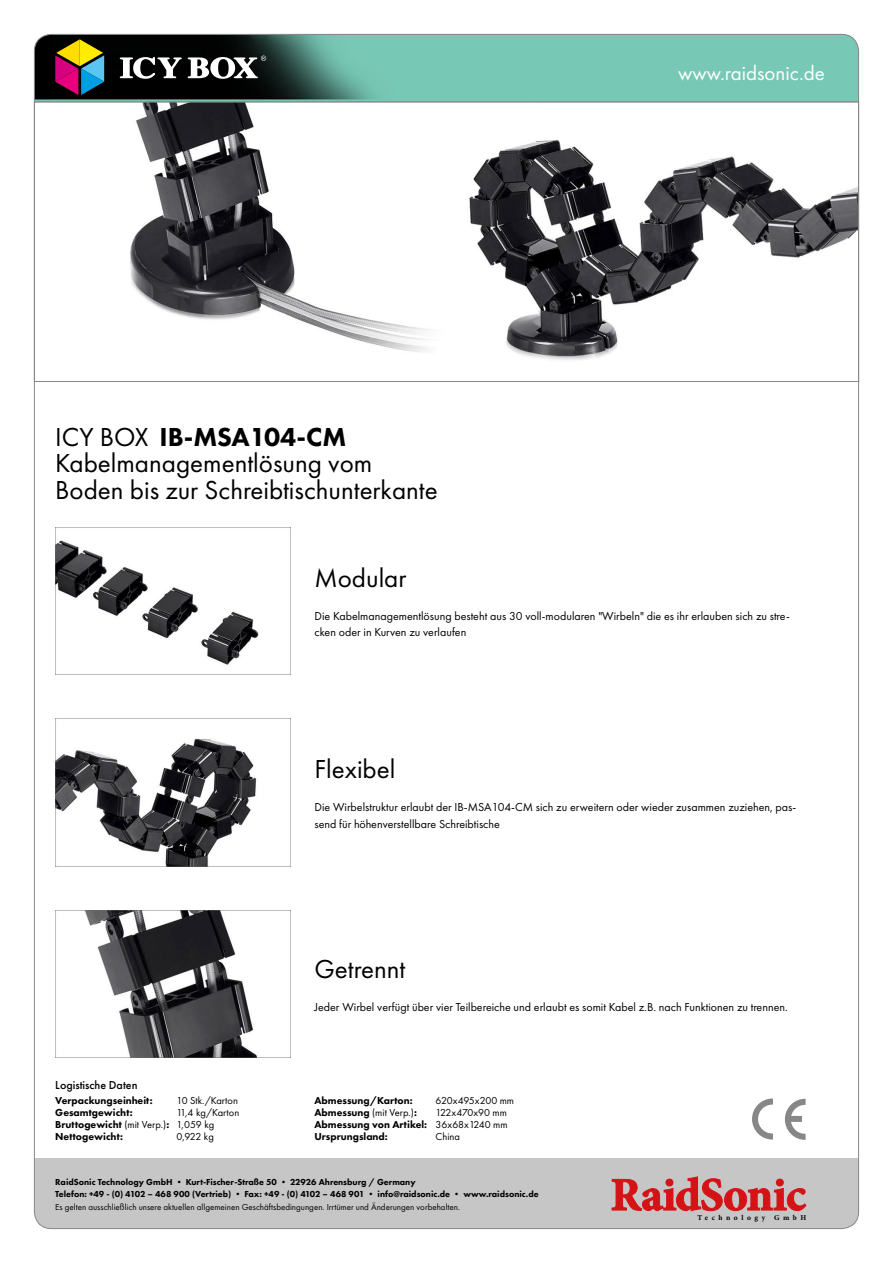
<style>
.page{position:relative;width:893px;height:1263px;background:#fff}
.page>*{position:absolute;margin:0;border:0;box-sizing:border-box;transform-origin:0 0}
.t1{font:27px/27px "Futura PT";color:#000}
.t2{font:800 27px "Futura PT";color:#000}
.t3{font:21px "Futura PT";color:#fff}
.t4{font:12px/16.5px "Futura PT";color:#000}
.t5{font:500 12px "Futura PT";color:#000}
.t6{font:800 10.5px/12px "Futura PT";color:#000}
.t7{font:10.5px/12px "Futura PT";color:#000}
.t8{font:800 9px/12px "Futura PT";color:#000}
.t9{font:9px "Futura PT";color:#000}
.t10{font:700 7.5px "Minion Pro";letter-spacing:.47em;color:#000}
.s1{font-weight:400}
</style>
<div class="page">
<svg style="left:36px;top:102px;width:821px;height:280px"></svg>
<img style="left:55px;top:528px;width:236px;height:147px">
<img style="left:55px;top:719px;width:236px;height:147px">
<img style="left:55px;top:910px;width:236px;height:147px">
<svg style="left:752px;top:1098px;width:21px;height:41px"></svg>
<svg style="left:785px;top:1099px;width:20px;height:41px"></svg>
<div style="left:34px;top:1159px;width:825px;height:69px;background:#c6c6c6"></div>
<svg style="left:612px;top:1176px;width:194px;height:35px"></svg>
<svg style="left:34px;top:34px;width:825px;height:68px;background:#5e998c"></svg>
<svg style="left:120px;top:56px;width:146px;height:23px"></svg>
<svg style="left:55px;top:39px;width:49px;height:56px;background:#755b4f"></svg>
<h1 class="t2" style="left:55px;top:420px;width:293px"><span class="s1">ICY BOX</span> IB-MSA104-CM</h1>
<h1 class="t1" style="left:55px;top:449px;width:384px">Kabelmanagementlösung vom<br>Boden bis zur Schreibtischunterkante</h1>
<h2 class="t3" style="left:678px;top:60px;width:148px">www.raidsonic.de</h2>
<h1 class="t1" style="left:314px;top:564px;width:94px">Modular</h1>
<p class="t4" style="left:314px;top:607px;width:477px">Die Kabelmanagementlösung besteht aus 30 voll-modularen "Wirbeln" die es ihr erlauben sich zu stre&shy;cken oder in Kurven zu verlaufen</p>
<h1 class="t1" style="left:314px;top:755px;width:82px">Flexibel</h1>
<p class="t4" style="left:314px;top:799px;width:483px">Die Wirbelstruktur erlaubt der IB-MSA104-CM sich zu erweitern oder wieder zusammen zuziehen, pas&shy;send für höhenverstellbare Schreibtische</p>
<h1 class="t1" style="left:314px;top:955px;width:92px">Getrennt</h1>
<p class="t4" style="left:314px;top:998px;width:475px">Jeder Wirbel verfügt über vier Teilbereiche und erlaubt es somit Kabel z.B. nach Funktionen zu trennen.</p>
<p class="t5" style="left:55px;top:1078px;width:84px">Logistische Daten</p>
<p class="t6" style="left:55px;top:1094px;width:115px">Verpackungseinheit:<br>Gesamtgewicht:<br>Bruttogewicht <span class="s1">(mit Verp.)</span>:<br>Nettogewicht:</p>
<p class="t6" style="left:314px;top:1094px;width:114px">Abmessung/Karton:<br>Abmessung <span class="s1">(mit Verp.)</span>:<br>Abmessung von Artikel:<br>Ursprungsland:</p>
<p class="t8" style="left:55px;top:1175px;width:485px">RaidSonic Technology GmbH • Kurt-Fischer-Straße 50 • 22926 Ahrensburg / Germany<br>Telefon: +49 - (0) 4102 – 468 900 (Vertrieb) • Fax: +49 - (0) 4102 – 468 901 • info@raidsonic.de • www.raidsonic.de</p>
<p class="t9" style="left:55px;top:1202px;width:406px">Es gelten ausschließlich unsere aktuellen allgemeinen Geschäftsbedingungen. Irrtümer und Änderungen vorbehalten.</p>
<p class="t7" style="left:176px;top:1094px;width:64px">10 Stk./Karton<br>11,4 kg/Karton<br>1,059 kg<br>0,922 kg</p>
<p class="t7" style="left:436px;top:1094px;width:80px">620x495x200 mm<br>122x470x90 mm<br>36x68x1240 mm<br>China</p>
<p class="t10" style="left:697px;top:1212px;width:110px">Technology GmbH</p>
</div>
